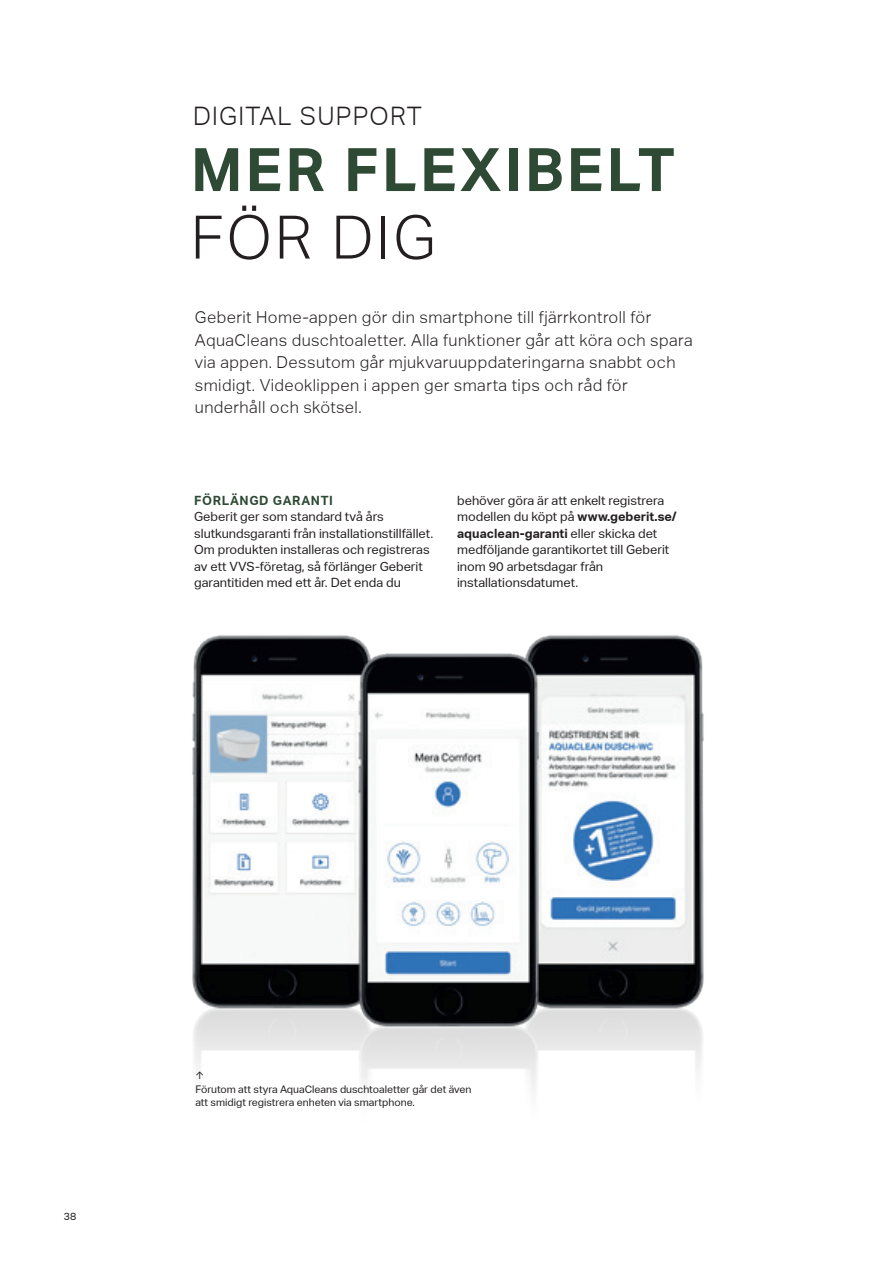
<style>
.page{position:relative;width:893px;height:1263px;background:#fff}
.page>*{position:absolute;margin:0;border:0;box-sizing:border-box;transform-origin:0 0}
.t1{font:700 60px "Aktiv Grotesk Geberit";letter-spacing:.05em;color:#2e4a34}
.t2{font:300 60px "Aktiv Grotesk Geberit";letter-spacing:.05em;color:#231f20}
.t3{font:300 25.5px "Aktiv Grotesk Geberit";letter-spacing:.05em;color:#231f20}
.t4{font:300 16.5px/22.5px "Aktiv Grotesk Geberit";letter-spacing:.025em;color:#231f20}
.t5{font:12.75px/16.5px "Aktiv Grotesk Geberit";color:#231f20}
.t6{font:700 12.75px "Aktiv Grotesk Geberit";letter-spacing:.05em;color:#2e4a34}
.t7{font:10.5px/13.5px "Aktiv Grotesk Geberit";color:#231f20}
.s1{font-weight:700}
</style>
<div class="page">
<img style="left:192px;top:635px;width:512px;height:455px">
<h2 class="t3" style="left:193px;top:101px;width:230px">DIGITAL SUPPORT</h2>
<h1 class="t1" style="left:191px;top:135px;width:485px">MER FLEXIBELT</h1>
<h1 class="t2" style="left:191px;top:203px;width:246px">FÖR DIG</h1>
<p class="t4" style="left:195px;top:306px;width:499px">Geberit Home-appen gör din smartphone till fjärrkontroll för AquaCleans duschtoaletter. Alla funktioner går att köra och spara via appen. Dessutom går mjukvaruuppdateringarna snabbt och smidigt. Videoklippen i appen ger smarta tips och råd för underhåll och skötsel.</p>
<p class="t6" style="left:194px;top:493px;width:140px">FÖRLÄNGD GARANTI</p>
<p class="t5" style="left:194px;top:508px;width:241px">Geberit ger som standard två års slutkundsgaranti från installationstillfället.<br>Om produkten installeras och registreras av ett VVS-företag, så förlänger Geberit garantitiden med ett år. Det enda du</p>
<p class="t5" style="left:457px;top:492px;width:221px">behöver göra är att enkelt registrera modellen du köpt på <span class="s1">www.geberit.se/ aquaclean-garanti</span> eller skicka det medföljande garantikortet till Geberit inom 90 arbetsdagar från installationsdatumet.</p>
<p class="t7" style="left:64px;top:1210px;width:14px">38</p>
<p class="t7" style="left:195px;top:1069px;width:278px">↑<br>Förutom att styra AquaCleans duschtoaletter går det även att smidigt registrera enheten via smartphone.</p>
</div>
